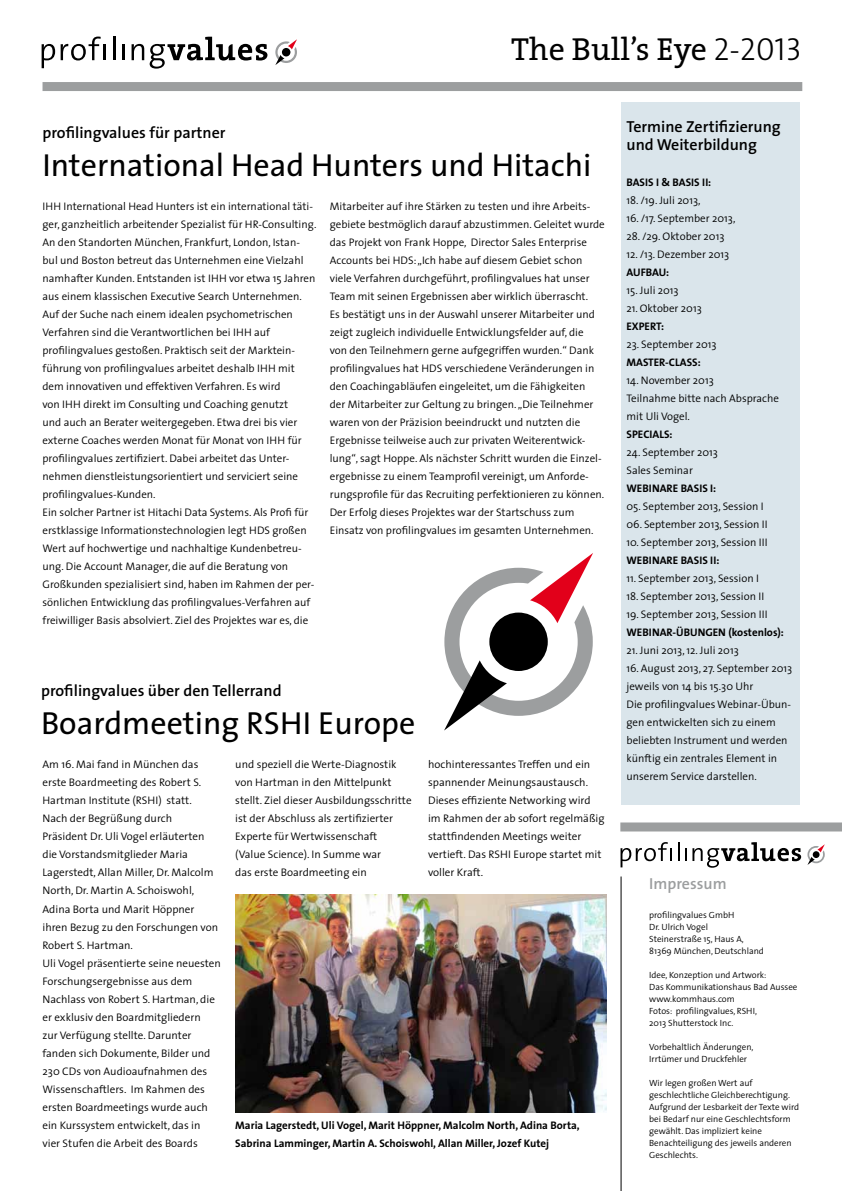
<style>
.page{position:relative;width:842px;height:1191px;background:#fff}
.page>*{position:absolute;margin:0;border:0;box-sizing:border-box;transform-origin:0 0}
.t1{font:32px "The Sans";color:#000}
.t2{font:32px "The Serif";color:#000}
.t3{font:600 16px/18px "The Sans";color:#000}
.t4{font:600 16px "The Sans";color:#9c9e9f}
.t5{font:300 11px/18px "The Sans";color:#000}
.t6{font:700 11px/18px "The Sans";color:#000}
.t7{font:300 9px/12px "The Sans";color:#000}
.s1{font-family:"The Sans Light Caps"}
</style>
<div class="page">
<div style="left:43px;top:82px;width:759px;height:9px;background:#9c9e9f"></div>
<svg style="left:620px;top:842px;width:59px;height:25px"></svg>
<svg style="left:807px;top:844px;width:18px;height:21px"></svg>
<div style="left:813px;top:851px;width:6px;height:7px;background:#000;border-radius:50%"></div>
<svg style="left:685px;top:842px;width:116px;height:25px"></svg>
<svg style="left:42px;top:44px;width:13px;height:24px"></svg>
<svg style="left:61px;top:37px;width:45px;height:23px"></svg>
<hr style="left:113px;top:37px;width:2px;height:23px;background:#000">
<hr style="left:122px;top:44px;width:3px;height:16px;background:#000">
<svg style="left:132px;top:44px;width:12px;height:16px"></svg>
<svg style="left:275px;top:39px;width:22px;height:26px"></svg>
<div style="left:282px;top:48px;width:8px;height:8px;background:#000;border-radius:50%"></div>
<svg style="left:150px;top:37px;width:117px;height:31px"></svg>
<hr style="left:620px;top:876px;width:1px;height:315px;background:#000">
<div style="left:620px;top:822px;width:222px;height:9px;background:#9c9e9f"></div>
<div style="left:621px;top:102px;width:178px;height:702px;background:#dae5eb"></div>
<img style="left:235px;top:894px;width:372px;height:218px">
<svg style="left:444px;top:553px;width:149px;height:177px"></svg>
<div style="left:489px;top:612px;width:59px;height:59px;background:#000;border-radius:50%"></div>
<h1 class="t2" style="left:511px;top:23px;width:293px">The Bull’s Eye <span class="s1">2-2013</span></h1>
<h2 class="t3" style="left:43px;top:123px;width:185px">profilingvalues für partner</h2>
<h1 class="t1" style="left:43px;top:138px;width:551px">International Head Hunters und Hitachi</h1>
<p class="t5" style="left:43px;top:197px;width:275px">IHH International Head Hunters ist ein international täti&shy;ger, ganzheitlich arbeitender Spezialist für HR-Consulting.<br>An den Standorten München, Frankfurt, London, Istan&shy;bul und Boston betreut das Unternehmen eine Vielzahl namhafter Kunden. Entstanden ist IHH vor etwa 15 Jahren aus einem klassischen Executive Search Unternehmen.<br>Auf der Suche nach einem idealen psychometrischen Verfahren sind die Verantwortlichen bei IHH auf profilingvalues gestoßen. Praktisch seit der Marktein&shy;führung von profilingvalues arbeitet deshalb IHH mit dem innovativen und effektiven Verfahren. Es wird<br>von IHH direkt im Consulting und Coaching genutzt<br>und auch an Berater weitergegeben. Etwa drei bis vier externe Coaches werden Monat für Monat von IHH für profilingvalues zertifiziert. Dabei arbeitet das Unter&shy;nehmen dienstleistungsorientiert und serviciert seine profilingvalues-Kunden.<br>Ein solcher Partner ist Hitachi Data Systems. Als Profi für erstklassige Informationstechnologien legt HDS großen Wert auf hochwertige und nachhaltige Kundenbetreu&shy;ung. Die Account Manager, die auf die Beratung von Großkunden spezialisiert sind, haben im Rahmen der per&shy;sönlichen Entwicklung das profilingvalues-Verfahren auf freiwilliger Basis absolviert. Ziel des Projektes war es, die</p>
<p class="t5" style="left:330px;top:197px;width:276px">Mitarbeiter auf ihre Stärken zu testen und ihre Arbeits&shy;gebiete bestmöglich darauf abzustimmen. Geleitet wurde das Projekt von Frank Hoppe, Director Sales Enterprise Accounts bei HDS: „Ich habe auf diesem Gebiet schon viele Verfahren durchgeführt, profilingvalues hat unser Team mit seinen Ergebnissen aber wirklich überrascht.<br>Es bestätigt uns in der Auswahl unserer Mitarbeiter und zeigt zugleich individuelle Entwicklungsfelder auf, die<br>von den Teilnehmern gerne aufgegriffen wurden.“ Dank profilingvalues hat HDS verschiedene Veränderungen in den Coachingabläufen eingeleitet, um die Fähigkeiten<br>der Mitarbeiter zur Geltung zu bringen. „Die Teilnehmer waren von der Präzision beeindruckt und nutzten die Ergebnisse teilweise auch zur privaten Weiterentwick&shy;lung“, sagt Hoppe. Als nächster Schritt wurden die Einzel&shy;ergebnisse zu einem Teamprofil vereinigt, um Anforde&shy;rungsprofile für das Recruiting perfektionieren zu können.<br>Der Erfolg dieses Projektes war der Startschuss zum Einsatz von profilingvalues im gesamten Unternehmen.</p>
<h2 class="t3" style="left:41px;top:681px;width:242px">profilingvalues über den Tellerrand</h2>
<h1 class="t1" style="left:41px;top:696px;width:376px">Boardmeeting RSHI Europe</h1>
<p class="t5" style="left:43px;top:755px;width:180px">Am 16. Mai fand in München das erste Boardmeeting des Robert S.<br>Hartman Institute (RSHI) statt.<br>Nach der Begrüßung durch<br>Präsident Dr. Uli Vogel erläuterten die Vorstandsmitglieder Maria<br>Lagerstedt, Allan Miller, Dr. Malcolm<br>North, Dr. Martin A. Schoiswohl,<br>Adina Borta und Marit Höppner ihren Bezug zu den Forschungen von<br>Robert S. Hartman.<br>Uli Vogel präsentierte seine neuesten<br>Forschungsergebnisse aus dem<br>Nachlass von Robert S. Hartman, die er exklusiv den Boardmitgliedern<br>zur Verfügung stellte. Darunter fanden sich Dokumente, Bilder und<br>230 CDs von Audioaufnahmen des<br>Wissenschaftlers. Im Rahmen des ersten Boardmeetings wurde auch ein Kurssystem entwickelt, das in<br>vier Stufen die Arbeit des Boards</p>
<p class="t5" style="left:235px;top:755px;width:178px">und speziell die Werte-Diagnostik von Hartman in den Mittelpunkt stellt. Ziel dieser Ausbildungsschritte ist der Abschluss als zertifizierter Experte für Wertwissenschaft<br>(Value Science). In Summe war<br>das erste Boardmeeting ein</p>
<p class="t5" style="left:428px;top:755px;width:178px">hochinteressantes Treffen und ein spannender Meinungsaustausch.<br>Dieses effiziente Networking wird im Rahmen der ab sofort regelmäßig stattfindenden Meetings weiter vertieft. Das RSHI Europe startet mit voller Kraft.</p>
<p class="t6" style="left:235px;top:1115px;width:346px">Maria Lagerstedt, Uli Vogel, Marit Höppner, Malcolm North, Adina Borta,<br>Sabrina Lamminger, Martin A. Schoiswohl, Allan Miller, Jozef Kutej</p>
<h2 class="t3" style="left:626px;top:117px;width:156px">Termine Zertifizierung und Weiterbildung</h2>
<p class="t6" style="left:626px;top:173px;width:86px">BASIS I &amp; BASIS II:</p>
<p class="t5" style="left:626px;top:191px;width:76px">18. /19. Juli 2013,</p>
<p class="t5" style="left:626px;top:209px;width:110px">16. /17. September 2013,</p>
<p class="t5" style="left:626px;top:227px;width:99px">28. /29. Oktober 2013</p>
<p class="t5" style="left:626px;top:245px;width:104px">12. /13. Dezember 2013</p>
<p class="t6" style="left:626px;top:263px;width:44px">AUFBAU:</p>
<p class="t5" style="left:626px;top:281px;width:54px">15. Juli 2013</p>
<p class="t5" style="left:626px;top:299px;width:77px">21. Oktober 2013</p>
<p class="t6" style="left:626px;top:317px;width:39px">EXPERT:</p>
<p class="t5" style="left:626px;top:335px;width:92px">23. September 2013</p>
<p class="t6" style="left:626px;top:353px;width:76px">MASTER-CLASS:</p>
<p class="t5" style="left:626px;top:371px;width:154px">14. November 2013<br>Teilnahme bitte nach Absprache mit Uli Vogel.</p>
<p class="t6" style="left:626px;top:425px;width:48px">SPECIALS:</p>
<p class="t5" style="left:626px;top:443px;width:93px">24. September 2013<br>Sales Seminar</p>
<p class="t6" style="left:626px;top:479px;width:91px">WEBINARE BASIS I:</p>
<p class="t5" style="left:626px;top:497px;width:139px">05. September 2013, Session I</p>
<p class="t5" style="left:626px;top:515px;width:143px">06. September 2013, Session II</p>
<p class="t5" style="left:626px;top:533px;width:143px">10. September 2013, Session III</p>
<p class="t6" style="left:626px;top:551px;width:94px">WEBINARE BASIS II:</p>
<p class="t5" style="left:626px;top:569px;width:134px">11. September 2013, Session I</p>
<p class="t5" style="left:626px;top:587px;width:139px">18. September 2013, Session II</p>
<p class="t5" style="left:626px;top:605px;width:143px">19. September 2013, Session III</p>
<p class="t6" style="left:626px;top:623px;width:159px">WEBINAR-ÜBUNGEN (kostenlos):</p>
<p class="t5" style="left:626px;top:641px;width:114px">21. Juni 2013, 12. Juli 2013</p>
<p class="t5" style="left:626px;top:659px;width:167px">16. August 2013, 27. September 2013 jeweils von 14 bis 15.30 Uhr<br>Die profilingvalues Webinar-Übun&shy;gen entwickelten sich zu einem beliebten Instrument und werden künftig ein zentrales Element in unserem Service darstellen.</p>
<h2 class="t4" style="left:649px;top:869px;width:79px">Impressum</h2>
<p class="t7" style="left:649px;top:909px;width:116px">profilingvalues GmbH<br>Dr. Ulrich Vogel<br>Steinerstraße 15, Haus A,<br>81369 München, Deutschland</p>
<p class="t7" style="left:649px;top:969px;width:150px">Idee, Konzeption und Artwork:<br>Das Kommunikationshaus Bad Aussee www.kommhaus.com<br>Fotos: profilingvalues, RSHI,<br>2013 Shutterstock Inc.</p>
<p class="t7" style="left:649px;top:1041px;width:106px">Vorbehaltlich Änderungen,<br>Irrtümer und Druckfehler</p>
<p class="t7" style="left:649px;top:1077px;width:151px">Wir legen großen Wert auf geschlechtliche Gleichberechtigung.<br>Aufgrund der Lesbarkeit der Texte wird bei Bedarf nur eine Geschlechtsform gewählt. Das impliziert keine<br>Benachteiligung des jeweils anderen<br>Geschlechts.</p>
</div>
